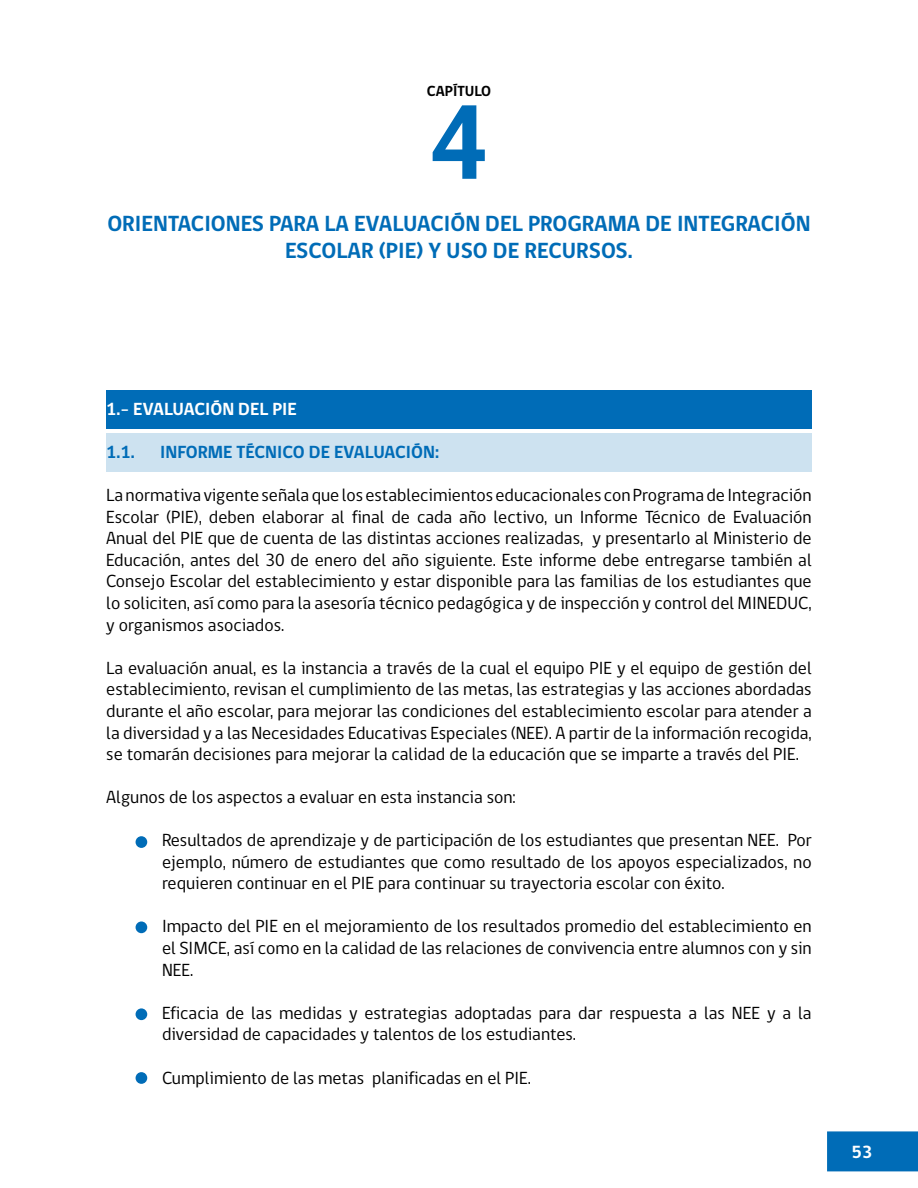
<style>
.page{position:relative;width:918px;height:1188px;background:#fff}
.page>*{position:absolute;margin:0;border:0;box-sizing:border-box;transform-origin:0 0}
.t1{font:700 108px "gob CL";color:#006cb7}
.t2{font:700 22.5px/27px "gob CL";color:#006cb7;text-align:center}
.t3{font:18px/21.6px "gob CL";color:#000;text-align:justify}
.t4{font:700 18px "gob CL";color:#006cb7}
.t5{font:700 18px "gob CL";color:#fff}
.t6{font:700 15px "gob CL";color:#000}
</style>
<div class="page">
<div style="left:827px;top:1131px;width:91px;height:40px;background:#006cb7;border:2px solid #006cb7"></div>
<div style="left:106px;top:434px;width:706px;height:38px;background:#cde2f0"></div>
<div style="left:106px;top:390px;width:706px;height:38px;background:#006cb7"></div>
<div style="left:136px;top:836px;width:11px;height:12px;background:#006cb7;border-radius:50%"></div>
<div style="left:136px;top:1008px;width:11px;height:12px;background:#006cb7;border-radius:50%"></div>
<div style="left:136px;top:1072px;width:11px;height:12px;background:#006cb7;border-radius:50%"></div>
<div style="left:136px;top:921px;width:11px;height:12px;background:#006cb7;border-radius:50%"></div>
<p class="t6" style="left:427px;top:81px;width:66px">CAPÍTULO</p>
<h1 class="t1" style="left:428px;top:69px;width:63px">4</h1>
<p class="t2" style="left:107px;top:211px;width:705px">ORIENTACIONES PARA LA EVALUACIÓN DEL PROGRAMA DE INTEGRACIÓN<br>ESCOLAR (PIE) Y USO DE RECURSOS.</p>
<p class="t5" style="left:106px;top:396px;width:192px">1.- EVALUACIÓN DEL PIE</p>
<p class="t4" style="left:106px;top:439px;width:30px">1.1.</p>
<p class="t4" style="left:160px;top:439px;width:280px">INFORME TÉCNICO DE EVALUACIÓN:</p>
<p class="t3" style="left:106px;top:485px;width:707px">La normativa vigente señala que los establecimientos educacionales con Programa de Integración Escolar (PIE), deben elaborar al final de cada año lectivo, un Informe Técnico de Evaluación Anual del PIE que de cuenta de las distintas acciones realizadas, y presentarlo al Ministerio de Educación, antes del 30 de enero del año siguiente. Este informe debe entregarse también al Consejo Escolar del establecimiento y estar disponible para las familias de los estudiantes que lo soliciten, así como para la asesoría técnico pedagógica y de inspección y control del MINEDUC, y organismos asociados.</p>
<p class="t3" style="left:106px;top:657px;width:707px">La evaluación anual, es la instancia a través de la cual el equipo PIE y el equipo de gestión del establecimiento, revisan el cumplimiento de las metas, las estrategias y las acciones abordadas durante el año escolar, para mejorar las condiciones del establecimiento escolar para atender a la diversidad y a las Necesidades Educativas Especiales (NEE). A partir de la información recogida, se tomarán decisiones para mejorar la calidad de la educación que se imparte a través del PIE.</p>
<p class="t3" style="left:106px;top:787px;width:411px">Algunos de los aspectos a evaluar en esta instancia son:</p>
<p class="t3" style="left:162px;top:830px;width:651px">Resultados de aprendizaje y de participación de los estudiantes que presentan NEE. Por ejemplo, número de estudiantes que como resultado de los apoyos especializados, no requieren continuar en el PIE para continuar su trayectoria escolar con éxito.</p>
<p class="t3" style="left:162px;top:916px;width:651px">Impacto del PIE en el mejoramiento de los resultados promedio del establecimiento en el SIMCE, así como en la calidad de las relaciones de convivencia entre alumnos con y sin NEE.</p>
<p class="t3" style="left:162px;top:1003px;width:651px">Eficacia de las medidas y estrategias adoptadas para dar respuesta a las NEE y a la diversidad de capacidades y talentos de los estudiantes.</p>
<p class="t3" style="left:162px;top:1067px;width:371px">Cumplimiento de las metas planificadas en el PIE.</p>
<p class="t5" style="left:852px;top:1140px;width:22px">53</p>
</div>
